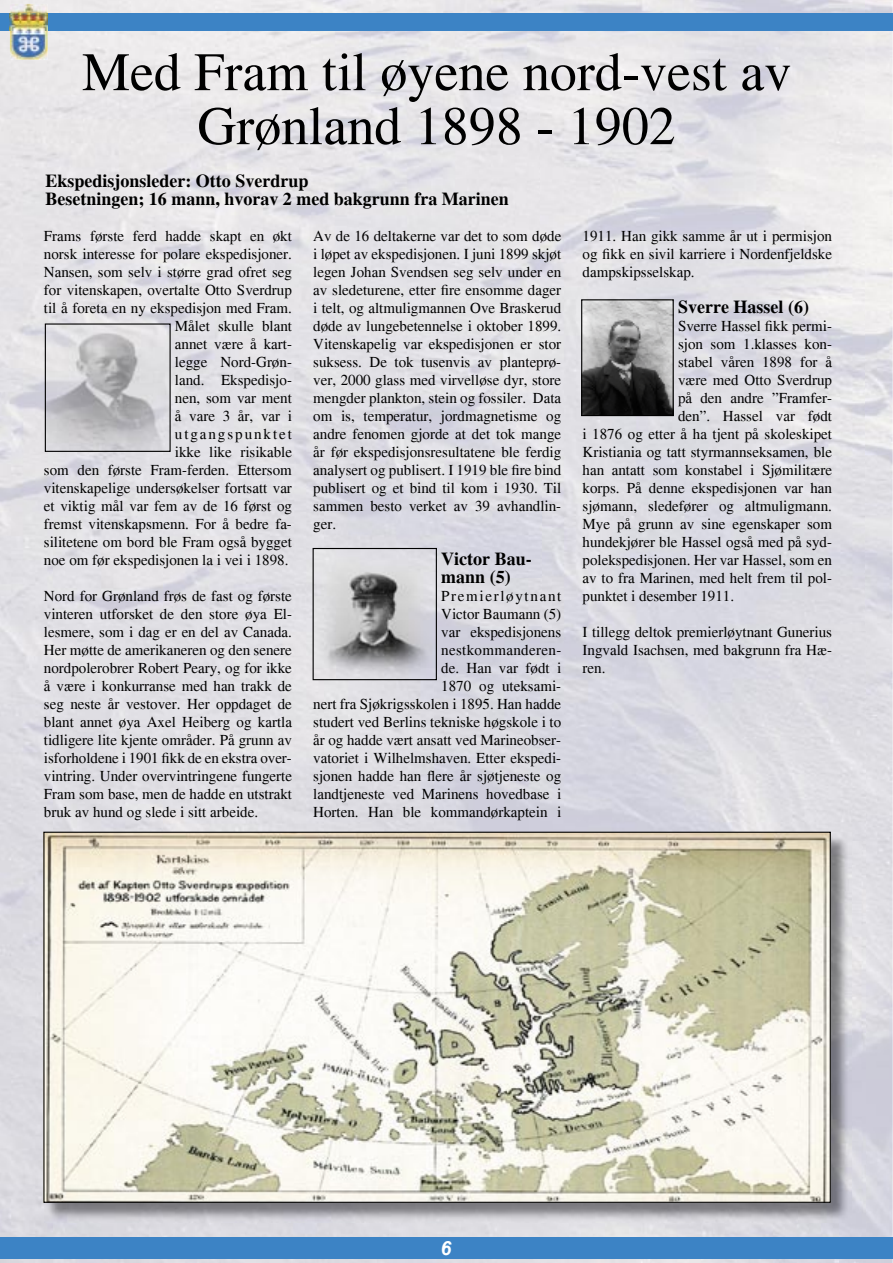
<style>
.page{position:relative;width:893px;height:1263px;background:#fff}
.page>*{position:absolute;margin:0;border:0;box-sizing:border-box;transform-origin:0 0}
.t1{font:54px/54px "Times";color:#000;text-align:center}
.t2{font:italic 700 19.5px "Arial";color:#fff}
.t3{font:700 18px/18px "Times";color:#000}
.t4{font:15px/18px "Times";color:#000;text-align:justify}
</style>
<div class="page">
<img style="left:865px;top:0;width:28px;height:1263px">
<div style="left:0;top:1237px;width:893px;height:22px;background:#3c83c5"></div>
<div style="left:0;top:13px;width:893px;height:18px;background:#3c83c5"></div>
<img style="left:10px;top:4px;width:38px;height:56px">
<img style="left:10px;top:13px;width:38px;height:18px">
<svg style="left:45px;top:323px;width:126px;height:129px;background:#c1c0c3"></svg>
<svg style="left:313px;top:548px;width:124px;height:132px;background:#b3b3b6"></svg>
<svg style="left:581px;top:299px;width:93px;height:117px;background:#757575"></svg>
<img style="left:44px;top:832px;width:807px;height:390px">
<svg style="left:43px;top:832px;width:788px;height:371px"></svg>
<h1 class="t1" style="left:82px;top:45px;width:711px">Med Fram til øyene nord-vest av<br>Grønland 1898 - 1902</h1>
<p class="t3" style="left:45px;top:171px;width:465px">Ekspedisjonsleder: Otto Sverdrup<br>Besetningen; 16 mann, hvorav 2 med bakgrunn fra Marinen</p>
<p class="t4" style="left:44px;top:226px;width:250px;text-align:right">Frams første ferd hadde skapt en økt norsk interesse for polare ekspedisjoner.<br>Nansen, som selv i større grad ofret seg for vitenskapen, overtalte Otto Sverdrup til å foreta en ny ekspedisjon med Fram.<br>Målet skulle blant<br>annet være å kart-<br>legge Nord-Grøn-<br>land. Ekspedisjo-<br>nen, som var ment<br>å vare 3 år, var i<br>utgangspunktet<br>ikke like risikable<br>som den første Fram-ferden. Ettersom vitenskapelige undersøkelser fortsatt var et viktig mål var fem av de 16 først og fremst vitenskapsmenn. For å bedre fa&shy;silitetene om bord ble Fram også bygget noe om før ekspedisjonen la i vei i 1898.</p>
<p class="t4" style="left:44px;top:586px;width:250px">Nord for Grønland frøs de fast og første vinteren utforsket de den store øya El&shy;lesmere, som i dag er en del av Canada.<br>Her møtte de amerikaneren og den senere nordpolerobrer Robert Peary, og for ikke å være i konkurranse med han trakk de seg neste år vestover. Her oppdaget de blant annet øya Axel Heiberg og kartla tidligere lite kjente områder. På grunn av isforholdene i 1901 fikk de en ekstra over&shy;vintring. Under overvintringene fungerte Fram som base, men de hadde en utstrakt bruk av hund og slede i sitt arbeide.</p>
<p class="t4" style="left:313px;top:226px;width:250px">Av de 16 deltakerne var det to som døde i løpet av ekspedisjonen. I juni 1899 skjøt legen Johan Svendsen seg selv under en av sledeturene, etter fire ensomme dager i telt, og altmuligmannen Ove Braskerud døde av lungebetennelse i oktober 1899.<br>Vitenskapelig var ekspedisjonen er stor suksess. De tok tusenvis av planteprø&shy;ver, 2000 glass med virvelløse dyr, store mengder plankton, stein og fossiler. Data om is, temperatur, jordmagnetisme og andre fenomen gjorde at det tok mange år før ekspedisjonsresultatene ble ferdig analysert og publisert. I 1919 ble fire bind publisert og et bind til kom i 1930. Til sammen besto verket av 39 avhandlin&shy;ger.</p>
<p class="t3" style="left:441px;top:549px;width:92px">Victor Bau&shy;mann (5)</p>
<p class="t4" style="left:313px;top:586px;width:250px;text-align:right">Premierløytnant<br>Victor Baumann (5)<br>var ekspedisjonens<br>nestkommanderen-<br>de. Han var født i<br>1870 og uteksami-<br>nert fra Sjøkrigsskolen i 1895. Han hadde studert ved Berlins tekniske høgskole i to år og hadde vært ansatt ved Marineobser&shy;vatoriet i Wilhelmshaven. Etter ekspedi&shy;sjonen hadde han flere år sjøtjeneste og landtjeneste ved Marinens hovedbase i<br>Horten. Han ble kommandørkaptein i</p>
<p class="t4" style="left:583px;top:226px;width:251px">1911. Han gikk samme år ut i permisjon og fikk en sivil karriere i Nordenfjeldske dampskipsselskap.</p>
<p class="t3" style="left:678px;top:297px;width:132px">Sverre Hassel (6)</p>
<p class="t4" style="left:678px;top:316px;width:155px">Sverre Hassel fikk permi-</p>
<p class="t4" style="left:678px;top:334px;width:156px">sjon som 1.klasses kon-</p>
<p class="t4" style="left:678px;top:352px;width:156px">stabel våren 1898 for å</p>
<p class="t4" style="left:678px;top:370px;width:156px">være med Otto Sverdrup</p>
<p class="t4" style="left:678px;top:388px;width:155px">på den andre ”Framfer-</p>
<p class="t4" style="left:678px;top:406px;width:155px">den”. Hassel var født</p>
<p class="t4" style="left:583px;top:424px;width:251px">i 1876 og etter å ha tjent på skoleskipet</p>
<p class="t4" style="left:583px;top:442px;width:251px">Kristiania og tatt styrmannseksamen, ble</p>
<p class="t4" style="left:583px;top:460px;width:251px">han antatt som konstabel i Sjømilitære</p>
<p class="t4" style="left:583px;top:478px;width:251px">korps. På denne ekspedisjonen var han</p>
<p class="t4" style="left:583px;top:496px;width:251px">sjømann, sledefører og altmuligmann.</p>
<p class="t4" style="left:583px;top:514px;width:251px">Mye på grunn av sine egenskaper som</p>
<p class="t4" style="left:583px;top:532px;width:251px">hundekjører ble Hassel også med på syd-</p>
<p class="t4" style="left:583px;top:550px;width:251px">polekspedisjonen. Her var Hassel, som en</p>
<p class="t4" style="left:583px;top:568px;width:251px">av to fra Marinen, med helt frem til pol-</p>
<p class="t4" style="left:583px;top:586px;width:153px">punktet i desember 1911.</p>
<p class="t4" style="left:583px;top:622px;width:251px">I tillegg deltok premierløytnant Gunerius Ingvald Isachsen, med bakgrunn fra Hæ&shy;ren.</p>
<h2 class="t2" style="left:441px;top:1236px;width:12px">6</h2>
</div>
